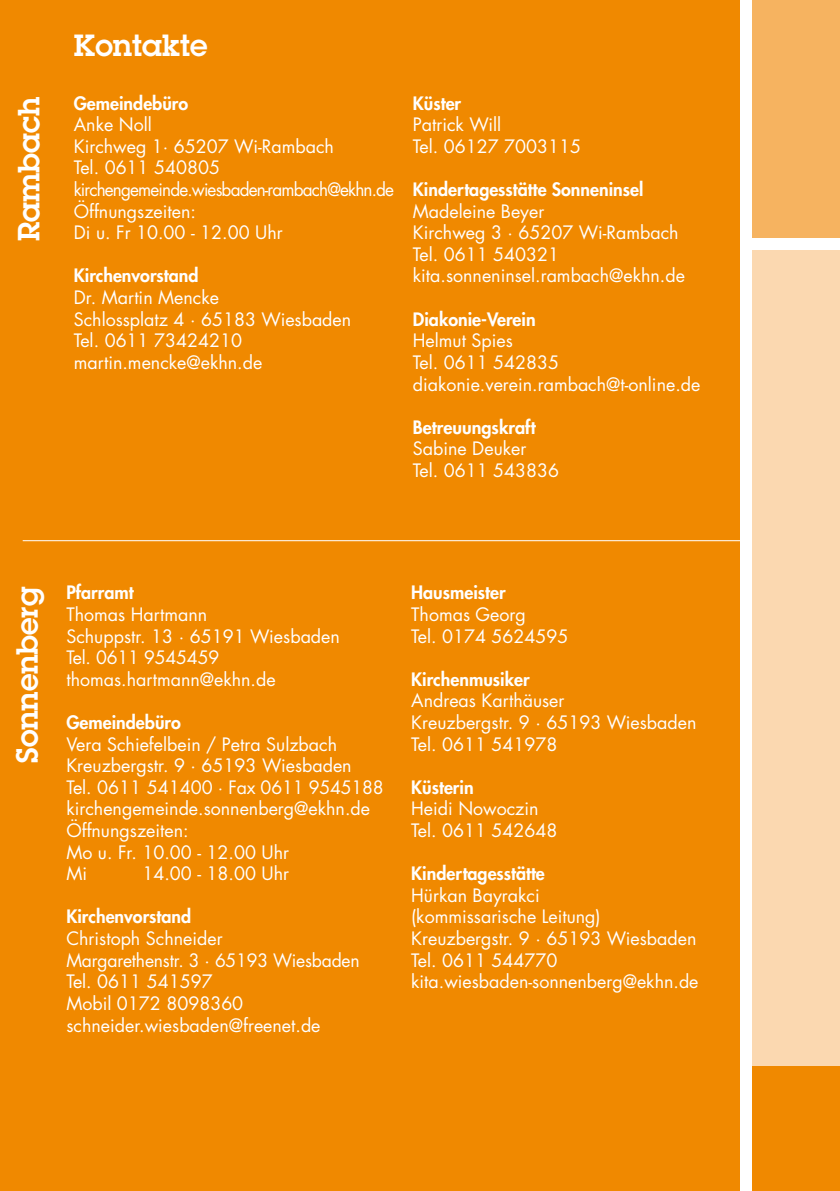
<style>
.page{position:relative;width:840px;height:1191px;background:#fff}
.page>*{position:absolute;margin:0;border:0;box-sizing:border-box;transform-origin:0 0}
.t1{font:600 30px "Lubalin Graph";color:#fff}
.t2{font:18px/21.6px "Futura";color:#fff}
.t3{font:800 18px "Futura";color:#fff}
</style>
<div class="page">
<svg style="left:752px;top:0;width:87px;height:1066px;fill:#fbd8b0"></svg>
<div style="left:0;top:0;width:743px;height:1191px;background:#f08900"></div>
<hr style="left:23px;top:540px;width:717px;height:1px;background:#fff">
<div style="left:746px;top:1066px;width:93px;height:125px;background:#f08900"></div>
<div style="left:739px;top:0;width:11px;height:1191px;background:#fff"></div>
<div style="left:745px;top:239px;width:94px;height:11px;background:#fff"></div>
<h1 class="t1" style="left:9px;top:241px;width:146px;rotate:-90deg">Rambach</h1>
<h1 class="t1" style="left:74px;top:26px;width:135px">Kontakte</h1>
<p class="t3" style="left:74px;top:91px;width:116px">Gemeindebüro</p>
<p class="t2" style="left:74px;top:114px;width:321px">Anke Noll<br>Kirchweg 1· 65207 Wi-Rambach<br>Tel. 0611 540805 kirchengemeinde.wiesbaden-rambach@ekhn.de<br>Öffnungszeiten:<br>Di u. Fr 10.00 - 12.00 Uhr</p>
<p class="t3" style="left:74px;top:264px;width:126px">Kirchenvorstand</p>
<p class="t2" style="left:74px;top:286px;width:279px">Dr. Martin Mencke<br>Schlossplatz 4 · 65183 Wiesbaden<br>Tel. 0611 73424210 martin.mencke@ekhn.de</p>
<p class="t3" style="left:412px;top:91px;width:50px">Küster</p>
<p class="t2" style="left:412px;top:114px;width:170px">Patrick Will<br>Tel. 06127 7003115</p>
<p class="t3" style="left:412px;top:177px;width:232px">Kindertagesstätte Sonneninsel</p>
<p class="t2" style="left:412px;top:200px;width:273px">Madeleine Beyer<br>Kirchweg 3 · 65207 Wi-Rambach<br>Tel. 0611 540321 kita.sonneninsel.rambach@ekhn.de</p>
<p class="t3" style="left:412px;top:307px;width:124px">Diakonie-Verein</p>
<p class="t2" style="left:412px;top:330px;width:289px">Helmut Spies<br>Tel. 0611 542835 diakonie.verein.rambach@t-online.de</p>
<p class="t3" style="left:412px;top:415px;width:124px">Betreuungskraft</p>
<p class="t2" style="left:412px;top:438px;width:148px">Sabine Deuker<br>Tel. 0611 543836</p>
<h1 class="t1" style="left:7px;top:763px;width:178px;rotate:-90deg">Sonnenberg</h1>
<p class="t3" style="left:66px;top:580px;width:69px">Pfarramt</p>
<p class="t2" style="left:66px;top:603px;width:275px">Thomas Hartmann<br>Schuppstr. 13 · 65191 Wiesbaden<br>Tel. 0611 9545459 thomas.hartmann@ekhn.de</p>
<p class="t3" style="left:66px;top:710px;width:116px">Gemeindebüro</p>
<p class="t2" style="left:66px;top:733px;width:319px">Vera Schiefelbein / Petra Sulzbach<br>Kreuzbergstr. 9 · 65193 Wiesbaden<br>Tel. 0611 541400 · Fax 0611 9545188 kirchengemeinde.sonnenberg@ekhn.de<br>Öffnungszeiten:<br>Mo u. Fr. 10.00 - 12.00 Uhr<br>Mi</p>
<p class="t2" style="left:142px;top:862px;width:148px">14.00 - 18.00 Uhr</p>
<p class="t3" style="left:66px;top:904px;width:126px">Kirchenvorstand</p>
<p class="t2" style="left:66px;top:927px;width:295px">Christoph Schneider<br>Margarethenstr. 3 · 65193 Wiesbaden<br>Tel. 0611 541597<br>Mobil 0172 8098360 schneider.wiesbaden@freenet.de</p>
<p class="t3" style="left:411px;top:580px;width:96px">Hausmeister</p>
<p class="t2" style="left:411px;top:603px;width:159px">Thomas Georg<br>Tel. 0174 5624595</p>
<p class="t3" style="left:411px;top:667px;width:120px">Kirchenmusiker</p>
<p class="t2" style="left:411px;top:689px;width:287px">Andreas Karthäuser<br>Kreuzbergstr. 9 · 65193 Wiesbaden<br>Tel. 0611 541978</p>
<p class="t3" style="left:411px;top:775px;width:64px">Küsterin</p>
<p class="t2" style="left:411px;top:797px;width:148px">Heidi Nowoczin<br>Tel. 0611 542648</p>
<p class="t3" style="left:411px;top:861px;width:135px">Kindertagesstätte</p>
<p class="t2" style="left:411px;top:884px;width:289px">Hürkan Bayrakci<br>(kommissarische Leitung)<br>Kreuzbergstr. 9 · 65193 Wiesbaden<br>Tel. 0611 544770 kita.wiesbaden-sonnenberg@ekhn.de</p>
</div>
